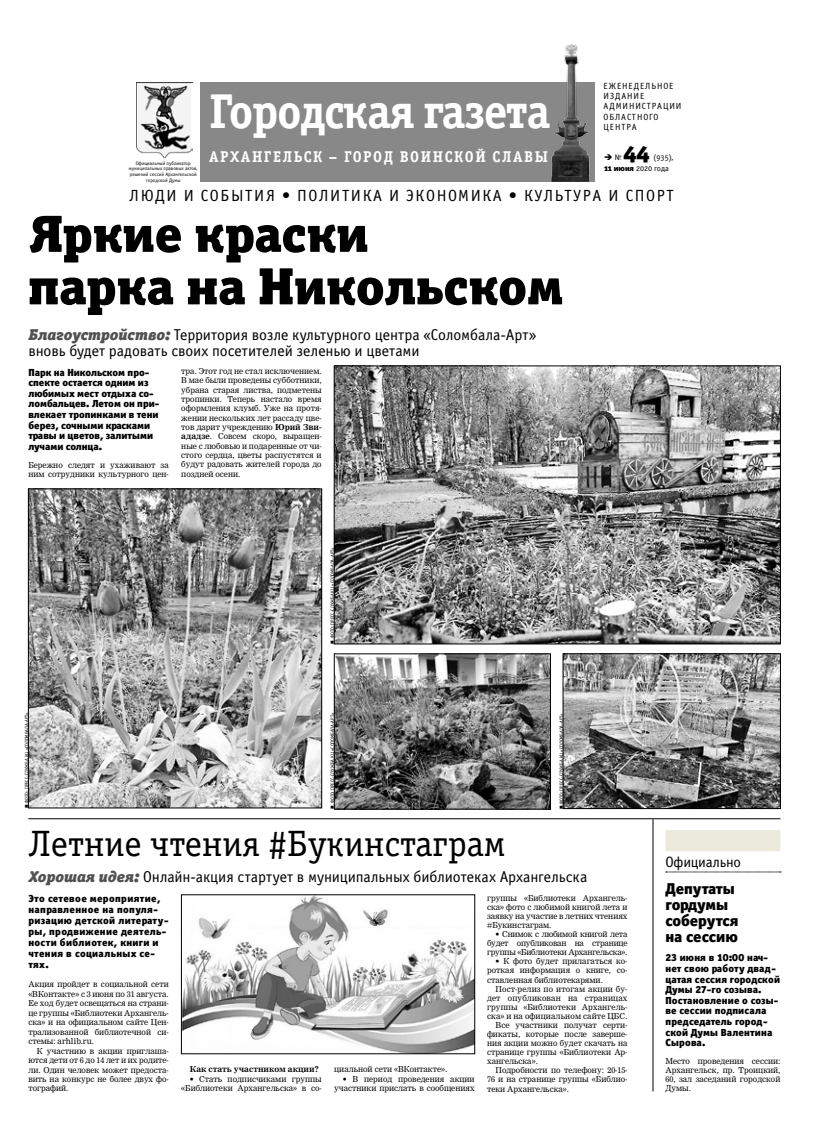
<style>
.page{position:relative;width:823px;height:1134px;background:#fff}
.page>*{position:absolute;margin:0;border:0;box-sizing:border-box;transform-origin:0 0}
.t1{font:52.5px/52.5px "Officina Serif Black OSC";color:#000}
.t2{font:49px "Officina Serif Bold C";letter-spacing:-.03em;color:#fff}
.t3{font:36.8px "Officina Serif Book OSC";color:#000}
.t4{font:23.1px "Officina Sans Black OSC";color:#000}
.t5{font:16.2px "Officina Sans Book C";letter-spacing:.1em;color:#000}
.t6{font:15.8px/15.8px "Officina Sans Book OSC";letter-spacing:-.005em;color:#000}
.t7{font:15.8px/15.8px "Officina Sans Black C";color:#000}
.t8{font:15.7px "Officina Serif Bold C";letter-spacing:.1em;color:#fff}
.t9{font:15px "Officina Sans Book OSC";letter-spacing:-.02em;color:#000}
.t10{font:10.3px/10.6px "Officina Sans Black C";letter-spacing:.015em;color:#000}
.t11{font:10.3px/11px "Officina Sans Black C";letter-spacing:.035em;color:#000}
.t12{font:8.9px/10.1px "Officina Sans Book C";letter-spacing:.1em;color:#000}
.t13{font:8px/9.1px "Nimrod Cyr";color:#000;text-align:justify}
.t14{font:700 8px "Nimrod Cyr";color:#000}
.t15{font:8px/10.8px "Officina Sans Book OSC";color:#000}
.t16{font:5.1px/5.9px "Officina Sans Book C";color:#000;text-align:center}
.t17{font:5px "Officina Sans Book OSC";color:#000}
.s1{font-family:"Officina Sans Black OSC"}
.s2{font-family:"Officina Serif Black OSC";font-style:italic;color:#515151}
.s3{font-weight:700}
.s4{font-family:"Officina Sans Book OSC"}
</style>
<div class="page">
<div style="left:199px;top:82px;width:395px;height:100px;background:#888"></div>
<img style="left:136px;top:83px;width:56px;height:74px">
<img style="left:551px;top:44px;width:39px;height:138px">
<img style="left:30px;top:491px;width:289px;height:315px">
<div style="left:28px;top:489px;width:293px;height:319px;border:1px solid #000"></div>
<img style="left:564px;top:656px;width:214px;height:151px">
<div style="left:562px;top:654px;width:218px;height:155px;border:1px solid #000"></div>
<img style="left:336px;top:656px;width:212px;height:151px">
<div style="left:334px;top:654px;width:216px;height:155px;border:1px solid #000"></div>
<img style="left:336px;top:368px;width:442px;height:274px">
<div style="left:334px;top:366px;width:446px;height:278px;border:1px solid #000"></div>
<svg style="left:665px;top:872px;width:115px;height:1px"></svg>
<div style="left:665px;top:830px;width:115px;height:21px;background:#ebe9da"></div>
<img style="left:183px;top:897px;width:289px;height:155px">
<hr style="left:28px;top:818px;width:752px;height:1px;background:#000">
<hr style="left:652px;top:819px;width:1px;height:272px;background:#000">
<p class="t12" style="left:603px;top:81px;width:79px">еженедельное издание администрации областного центра</p>
<h2 class="t2" style="left:209px;top:84px;width:342px">Городская газета</h2>
<h3 class="t8" style="left:209px;top:148px;width:340px">Архангельск – город воинской славы</h3>
<p class="t15" style="left:614px;top:152px;width:8px">№</p>
<h3 class="t4" style="left:623px;top:137px;width:27px">44</h3>
<p class="t15" style="left:603px;top:152px;width:71px;text-indent:49px">(935),<br><span class="s1">11 июня</span> 2020 года</p>
<p class="t16" style="left:129px;top:160px;width:70px">Официальный публикатор муниципальных правовых актов, решений сессий Архангельской городской Думы</p>
<h3 class="t5" style="left:129px;top:187px;width:545px">люди и события • Политика и экономика • культура и спорт</h3>
<h1 class="t1" style="left:28px;top:207px;width:536px">Яркие краски<br>парка на Никольском</h1>
<h3 class="t6" style="left:28px;top:327px;width:509px"><span class="s2">Благоустройство:</span> Территория возле культурного центра «Соломбала-Арт» вновь будет радовать своих посетителей зеленью и цветами</h3>
<p class="t10" style="left:28px;top:367px;width:132px">Парк на Никольском про&shy;спекте остается одним из любимых мест отдыха со&shy;ломбальцев. Летом он при&shy;влекает тропинками в тени берез, сочными красками травы и цветов, залитыми лучами солнца.</p>
<p class="t13" style="left:28px;top:460px;width:142px">Бережно следят и ухаживают за ним сотрудники культурного цен-</p>
<p class="t13" style="left:181px;top:366px;width:142px;line-height:9.4px">тра. Этот год не стал исключением.<br>В мае были проведены субботники, убрана старая листва, подметены тропинки. Теперь настало время оформления клумб. Уже на протя&shy;жении нескольких лет рассаду цве&shy;тов дарит учреждению <span class="s3">Юрий Зви&shy;ададзе</span>. Совсем скоро, выращен&shy;ные с любовью и подаренные от чи&shy;стого сердца, цветы распустятся и будут радовать жителей города до поздней осени.</p>
<p class="t17" style="left:329px;top:638px;width:92px;rotate:-90deg">фото: пресс-служба КЦ «соломбала-арт»</p>
<p class="t17" style="left:24px;top:803px;width:92px;rotate:-90deg">фото: пресс-служба КЦ «соломбала-арт»</p>
<p class="t17" style="left:329px;top:803px;width:92px;rotate:-90deg">фото: пресс-служба КЦ «соломбала-арт»</p>
<p class="t17" style="left:558px;top:804px;width:92px;rotate:-90deg">фото: пресс-служба КЦ «соломбала-арт»</p>
<h3 class="t3" style="left:28px;top:823px;width:478px">Летние чтения #Букинстаграм</h3>
<h3 class="t6" style="left:28px;top:869px;width:560px"><span class="s2">Хорошая идея:</span> Онлайн-акция стартует в муниципальных библиотеках Архангельска</h3>
<p class="t11" style="left:28px;top:893px;width:142px">Это сетевое мероприятие, направленное на популя&shy;ризацию детской литерату&shy;ры, продвижение деятель&shy;ности библиотек, книги и чтения в социальных се&shy;тях.</p>
<p class="t13" style="left:28px;top:979px;width:142px;line-height:9.5px">Акция пройдет в социальной сети «ВКонтакте» с 3 июня по 31 августа.<br>Ее ход будет освещаться на страни&shy;це группы «Библиотеки Архангель&shy;ска» и на официальном сайте Цен&shy;трализованной библиотечной си&shy;стемы: arhlib.ru.</p>
<p class="t13" style="left:28px;top:1046px;width:142px;line-height:9.5px;text-indent:9px">К участнию в акции приглаша&shy;ются дети от 6 до 14 лет и их родите&shy;ли. Один человек может предоста&shy;вить на конкурс не более двух фо&shy;тографий.</p>
<p class="t14" style="left:190px;top:1064px;width:130px">Как стать участником акции?</p>
<p class="t13" style="left:181px;top:1074px;width:142px;line-height:9.9px;text-align:right"><span class="s4">•</span> Стать подписчиками группы «Библиотеки Архангельска» в со-</p>
<p class="t13" style="left:334px;top:1064px;width:114px">циальной сети «ВКонтакте».</p>
<p class="t13" style="left:334px;top:1074px;width:142px;line-height:9.9px;text-align:right"><span class="s4">•</span> В период проведения акции участники прислать в сообщениях</p>
<p class="t13" style="left:487px;top:893px;width:142px">группы «Библиотеки Архангель&shy;ска» фото с любимой книгой лета и заявку на участие в летних чтениях #Букинстаграм.</p>
<p class="t13" style="left:487px;top:930px;width:142px;text-indent:9px"><span class="s4">•</span> Снимок с любимой книгой лета будет опубликован на странице группы «Библиотеки Архангельска».</p>
<p class="t13" style="left:487px;top:957px;width:142px;text-indent:9px"><span class="s4">•</span> К фото будет прилагаться ко&shy;роткая информация о книге, со&shy;ставленная библиотекарями.</p>
<p class="t13" style="left:495px;top:984px;width:133px">Пост-релиз по итогам акции бу-</p>
<p class="t13" style="left:487px;top:993px;width:142px">дет опубликован на страницах</p>
<p class="t13" style="left:487px;top:1002px;width:142px">группы «Библиотеки Архангель-</p>
<p class="t13" style="left:487px;top:1011px;width:142px">ска» и на официальном сайте ЦБС.</p>
<p class="t13" style="left:495px;top:1020px;width:133px">Все участники получат серти-</p>
<p class="t13" style="left:487px;top:1029px;width:142px">фикаты, которые после заверше-</p>
<p class="t13" style="left:487px;top:1039px;width:142px">ния акции можно будет скачать на</p>
<p class="t13" style="left:487px;top:1048px;width:142px">странице группы «Библиотеки Ар-</p>
<p class="t13" style="left:487px;top:1057px;width:52px">хангельска».</p>
<p class="t13" style="left:495px;top:1066px;width:133px">Подробности по телефону: 20-15-</p>
<p class="t13" style="left:487px;top:1075px;width:142px">76 и на странице группы «Библио-</p>
<p class="t13" style="left:487px;top:1084px;width:83px">теки Архангельска».</p>
<h3 class="t9" style="left:665px;top:854px;width:77px">Официально</h3>
<h3 class="t7" style="left:665px;top:881px;width:75px">Депутаты гордумы соберутся на сессию</h3>
<p class="t10" style="left:665px;top:952px;width:116px">23 июня в 10:00 нач&shy;нет свою работу двад&shy;цатая сессия городской<br>Думы 27-го созыва.<br>Постановление о созы&shy;ве сессии подписала председатель город&shy;ской Думы Валентина<br>Сырова.</p>
<p class="t13" style="left:665px;top:1057px;width:116px">Место проведения сессии:<br>Архангельск, пр. Троицкий, 60, зал заседаний городской Думы.</p>
</div>
